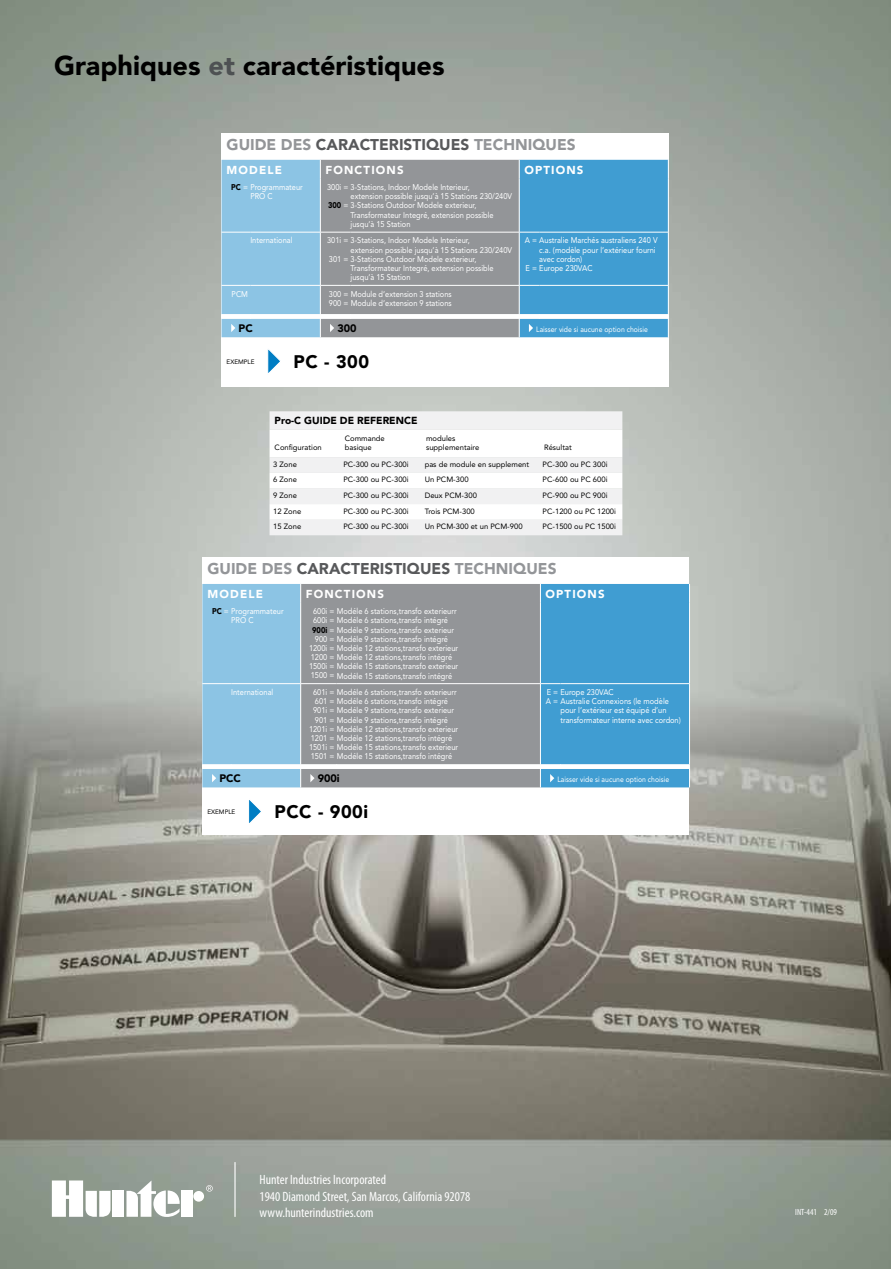
<style>
.page{position:relative;width:891px;height:1269px;background:#fff}
.page>*{position:absolute;margin:0;border:0;box-sizing:border-box;transform-origin:0 0}
.t1{font:900 27px "Avenir";color:#000}
.t2{font:900 18px "Avenir";letter-spacing:.03em;color:#000}
.t3{font:900 15.45px "Avenir";color:#939598}
.t4{font:condensed 13.5px/16.2px "Myriad Pro";color:#fff}
.t5{font:900 11.55px "Avenir";letter-spacing:.1em;color:#fff}
.t6{font:900 10.8px "Avenir";color:#000}
.t7{font:900 10.2px "Avenir";color:#000}
.t8{font:condensed 9px "Myriad Pro";color:#fff}
.t9{font:8.25px/9.1px "Avenir";color:#fff;scale:.9 1}
.t10{font:7.65px/9.1px "Avenir";color:#000}
.t11{font:7.65px "Avenir";color:#fff;scale:.9 1}
.t12{font:6.3px "Avenir";color:#000}
.s1{color:#4e5153}
.s2{color:#58595b}
.s3{font-weight:900;color:#000}
</style>
<div class="page">
<img style="left:0;top:0;width:891px;height:1269px">
<svg style="left:206px;top:1185px;width:7px;height:7px"></svg>
<div style="left:113px;top:1191px;width:11px;height:26px;background:#fff"></div>
<div style="left:193px;top:1191px;width:11px;height:11px;background:#fff;border-radius:50%"></div>
<div style="left:181px;top:1191px;width:11px;height:26px;background:#fff"></div>
<svg style="left:126px;top:1181px;width:54px;height:36px"></svg>
<svg style="left:52px;top:1180px;width:59px;height:37px"></svg>
<hr style="left:234px;top:1162px;width:2px;height:55px;background:#fff">
<svg style="left:270px;top:411px;width:352px;height:124px"></svg>
<div style="left:222px;top:133px;width:447px;height:254px;background:#fff"></div>
<svg style="left:222px;top:160px;width:447px;height:177px"></svg>
<svg style="left:267px;top:349px;width:14px;height:24px"></svg>
<div style="left:202px;top:557px;width:487px;height:278px;background:#fff"></div>
<svg style="left:202px;top:584px;width:488px;height:203px"></svg>
<svg style="left:249px;top:800px;width:12px;height:23px"></svg>
<h1 class="t1" style="left:54px;top:49px;width:392px">Graphiques <span class="s1">et</span> caractéristiques</h1>
<h3 class="t3" style="left:227px;top:135px;width:351px">GUIDE DES <span class="s2">CARACTERISTIQUES</span> TECHNIQUES</h3>
<h3 class="t5" style="left:227px;top:163px;width:57px">MODELE</h3>
<h3 class="t5" style="left:325px;top:163px;width:80px">FONCTIONS</h3>
<h3 class="t5" style="left:524px;top:163px;width:61px">OPTIONS</h3>
<p class="t9" style="left:250px;top:183px;width:60px;text-indent:-19px"><span class="s3">PC</span> = Programmateur<br>PRO C</p>
<p class="t9" style="left:327px;top:183px;width:160px">300i = 3-Stations, Indoor Modele Interieur,</p>
<p class="t9" style="left:328px;top:201px;width:166px"><span class="s3">300</span> = 3-Stations Outdoor Modele exterieur,</p>
<p class="t9" style="left:351px;top:192px;width:181px">extension possible jusqu’à 15 Stations 230/240V</p>
<p class="t9" style="left:351px;top:210px;width:160px">Transformateur Integré, extension possible jusqu’à 15 Station</p>
<p class="t9" style="left:250px;top:236px;width:48px">International</p>
<p class="t9" style="left:327px;top:236px;width:160px">301i = 3-Stations, Indoor Modele Interieur,</p>
<p class="t9" style="left:329px;top:254px;width:166px">301 = 3-Stations Outdoor Modele exterieur,</p>
<p class="t9" style="left:351px;top:245px;width:181px">extension possible jusqu’à 15 Stations 230/240V</p>
<p class="t9" style="left:351px;top:264px;width:160px">Transformateur Integré, extension possible jusqu’à 15 Station</p>
<p class="t9" style="left:525px;top:236px;width:149px">A = Australie Marchés australiens 240 V</p>
<p class="t9" style="left:526px;top:264px;width:76px">E = Europe 230VAC</p>
<p class="t9" style="left:539px;top:245px;width:131px">c.a. (modèle pour l’extérieur fourni avec cordon)</p>
<p class="t9" style="left:232px;top:289px;width:20px">PCM</p>
<p class="t9" style="left:329px;top:289px;width:138px">300 = Module d’extension 3 stations<br>900 = Module d’extension 9 stations</p>
<h3 class="t6" style="left:239px;top:322px;width:16px">PC</h3>
<h3 class="t6" style="left:337px;top:322px;width:21px">300</h3>
<p class="t11" style="left:536px;top:325px;width:126px">Laisser vide si aucune option choisie</p>
<p class="t12" style="left:227px;top:358px;width:29px">EXEMPLE</p>
<h2 class="t2" style="left:294px;top:351px;width:77px">PC - 300</h2>
<p class="t7" style="left:275px;top:414px;width:144px">Pro-C GUIDE DE REFERENCE</p>
<p class="t10" style="left:275px;top:443px;width:49px">Configuration</p>
<p class="t10" style="left:345px;top:433px;width:42px">Commande basique</p>
<p class="t10" style="left:426px;top:433px;width:55px">modules supplementaire</p>
<p class="t10" style="left:544px;top:443px;width:29px">Résultat</p>
<p class="t10" style="left:273px;top:460px;width:25px">3 Zone</p>
<p class="t10" style="left:343px;top:460px;width:67px">PC-300 ou PC-300i</p>
<p class="t10" style="left:425px;top:460px;width:106px">pas de module en supplement</p>
<p class="t10" style="left:543px;top:460px;width:66px">PC-300 ou PC 300i</p>
<p class="t10" style="left:273px;top:475px;width:25px">6 Zone</p>
<p class="t10" style="left:343px;top:475px;width:67px">PC-300 ou PC-300i</p>
<p class="t10" style="left:425px;top:475px;width:45px">Un PCM-300</p>
<p class="t10" style="left:543px;top:475px;width:66px">PC-600 ou PC 600i</p>
<p class="t10" style="left:273px;top:491px;width:25px">9 Zone</p>
<p class="t10" style="left:343px;top:491px;width:67px">PC-300 ou PC-300i</p>
<p class="t10" style="left:425px;top:491px;width:54px">Deux PCM-300</p>
<p class="t10" style="left:543px;top:491px;width:66px">PC-900 ou PC 900i</p>
<p class="t10" style="left:273px;top:506px;width:30px">12 Zone</p>
<p class="t10" style="left:343px;top:506px;width:67px">PC-300 ou PC-300i</p>
<p class="t10" style="left:425px;top:506px;width:52px">Trois PCM-300</p>
<p class="t10" style="left:543px;top:506px;width:75px">PC-1200 ou PC 1200i</p>
<p class="t10" style="left:273px;top:522px;width:30px">15 Zone</p>
<p class="t10" style="left:343px;top:522px;width:67px">PC-300 ou PC-300i</p>
<p class="t10" style="left:425px;top:522px;width:99px">Un PCM-300 et un PCM-900</p>
<p class="t10" style="left:543px;top:522px;width:75px">PC-1500 ou PC 1500i</p>
<h3 class="t3" style="left:207px;top:559px;width:351px">GUIDE DES <span class="s2">CARACTERISTIQUES</span> TECHNIQUES</h3>
<h3 class="t5" style="left:207px;top:587px;width:57px">MODELE</h3>
<h3 class="t5" style="left:306px;top:587px;width:80px">FONCTIONS</h3>
<h3 class="t5" style="left:546px;top:587px;width:61px">OPTIONS</h3>
<p class="t9" style="left:231px;top:607px;width:60px;text-indent:-19px"><span class="s3">PC</span> = Programmateur<br>PRO C</p>
<p class="t9" style="left:313px;top:607px;width:161px">600i = Modéle 6 stations,transfo exterieurr</p>
<p class="t9" style="left:313px;top:616px;width:151px">600i = Modéle 6 stations,transfo intégré</p>
<p class="t9" style="left:312px;top:625px;width:159px"><span class="s3">900i</span> = Modéle 9 stations,transfo exterieur</p>
<p class="t9" style="left:315px;top:634px;width:149px">900 = Modéle 9 stations,transfo intégré</p>
<p class="t9" style="left:309px;top:644px;width:167px">1200i = Modéle 12 stations,transfo exterieur</p>
<p class="t9" style="left:311px;top:653px;width:159px">1200 = Modéle 12 stations,transfo intégré</p>
<p class="t9" style="left:309px;top:662px;width:167px">1500i = Modéle 15 stations,transfo exterieur</p>
<p class="t9" style="left:311px;top:671px;width:159px">1500 = Modéle 15 stations,transfo intégré</p>
<p class="t9" style="left:231px;top:688px;width:48px">International</p>
<p class="t9" style="left:309px;top:688px;width:167px;text-align:center">601i = Modéle 6 stations,transfo exterieurr 601 = Modéle 6 stations,transfo intégré 901i = Modéle 9 stations,transfo exterieur 901 = Modéle 9 stations,transfo intégré 1201i = Modéle 12 stations,transfo exterieur 1201 = Modéle 12 stations,transfo intégré 1501i = Modéle 15 stations,transfo exterieur 1501 = Modéle 15 stations,transfo intégré</p>
<p class="t9" style="left:547px;top:688px;width:76px">E = Europe 230VAC</p>
<p class="t9" style="left:546px;top:697px;width:138px">A = Australie Connexions (le modèle</p>
<p class="t9" style="left:560px;top:706px;width:119px">pour l’extérieur est équipé d’un</p>
<p class="t9" style="left:560px;top:715px;width:135px">transformateur interne avec cordon)</p>
<h3 class="t6" style="left:219px;top:772px;width:23px">PCC</h3>
<h3 class="t6" style="left:318px;top:772px;width:24px">900i</h3>
<p class="t11" style="left:558px;top:775px;width:126px">Laisser vide si aucune option choisie</p>
<p class="t12" style="left:207px;top:808px;width:29px">EXEMPLE</p>
<h2 class="t2" style="left:274px;top:801px;width:95px">PCC - 900i</h2>
<h3 class="t4" style="left:260px;top:1172px;width:212px">Hunter Industries Incorporated<br>1940 Diamond Street, San Marcos, California 92078 www.hunterindustries.com</h3>
<p class="t8" style="left:795px;top:1207px;width:43px">INT-441 2/09</p>
</div>
